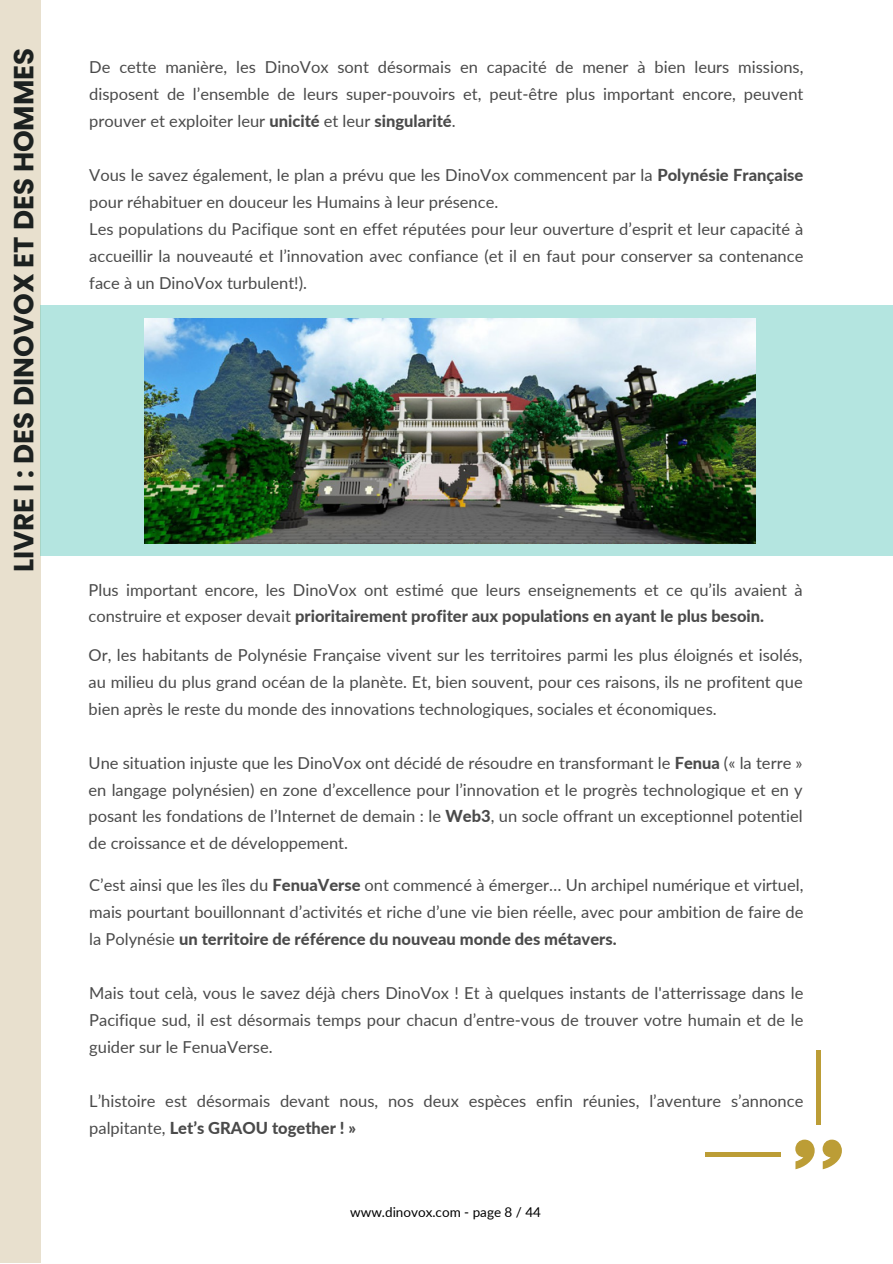
<style>
.page{position:relative;width:893px;height:1264px;background:#fff}
.page>*{position:absolute;margin:0;border:0;box-sizing:border-box;transform-origin:0 0}
.t1{font:700 27.6px "Poppins";color:#1c2120}
.t2{font:16.5px/27px "Lato";color:#4a4a4a;text-align:justify}
.t3{font:13.5px "Lato";color:#000}
.s1{font-weight:800}
</style>
<div class="page">
<div style="left:0;top:0;width:41px;height:1262px;background:#e8e0ce"></div>
<div style="left:40px;top:305px;width:852px;height:251px;background:#b4e5e0"></div>
<img style="left:144px;top:318px;width:611px;height:225px">
<hr style="left:705px;top:1152px;width:75px;height:4px;background:#bc9d36">
<div style="left:816px;top:1050px;width:5px;height:74px;background:#bc9d36"></div>
<svg style="left:795px;top:1139px;width:19px;height:30px"></svg>
<svg style="left:822px;top:1139px;width:19px;height:30px"></svg>
<p class="t1" style="left:5px;top:572px;width:526px;rotate:-90deg">LIVRE I : DES DINOVOX ET DES HOMMES</p>
<p class="t2" style="left:89px;top:53px;width:715px">De cette manière, les DinoVox sont désormais en capacité de mener à bien leurs missions, disposent de l’ensemble de leurs super-pouvoirs et, peut-être plus important encore, peuvent prouver et exploiter leur <span class="s1">unicité</span> et leur <span class="s1">singularité</span>.</p>
<p class="t2" style="left:89px;top:161px;width:715px">Vous le savez également, le plan a prévu que les DinoVox commencent par la <span class="s1">Polynésie Française </span>pour réhabituer en douceur les Humains à leur présence.</p>
<p class="t2" style="left:89px;top:215px;width:715px">Les populations du Pacifique sont en effet réputées pour leur ouverture d’esprit et leur capacité à accueillir la nouveauté et l’innovation avec confiance (et il en faut pour conserver sa contenance face à un DinoVox turbulent!).</p>
<p class="t2" style="left:89px;top:576px;width:715px">Plus important encore, les DinoVox ont estimé que leurs enseignements et ce qu’ils avaient à construire et exposer devait <span class="s1">prioritairement profiter aux populations en ayant le plus besoin.</span></p>
<p class="t2" style="left:89px;top:641px;width:715px">Or, les habitants de Polynésie Française vivent sur les territoires parmi les plus éloignés et isolés, au milieu du plus grand océan de la planète. Et, bien souvent, pour ces raisons, ils ne profitent que bien après le reste du monde des innovations technologiques, sociales et économiques.</p>
<p class="t2" style="left:89px;top:748px;width:715px">Une situation injuste que les DinoVox ont décidé de résoudre en transformant le <span class="s1">Fenua</span> (« la terre » en langage polynésien) en zone d’excellence pour l’innovation et le progrès technologique et en y posant les fondations de l’Internet de demain : le <span class="s1">Web3</span>, un socle offrant un exceptionnel potentiel de croissance et de développement.</p>
<p class="t2" style="left:89px;top:871px;width:715px">C’est ainsi que les îles du <span class="s1">FenuaVerse</span> ont commencé à émerger… Un archipel numérique et virtuel, mais pourtant bouillonnant d’activités et riche d’une vie bien réelle, avec pour ambition de faire de la Polynésie <span class="s1">un territoire de référence du nouveau monde des métavers.</span></p>
<p class="t2" style="left:89px;top:979px;width:715px">Mais tout celà, vous le savez déjà chers DinoVox ! Et à quelques instants de l'atterrissage dans le Pacifique sud, il est désormais temps pour chacun d’entre-vous de trouver votre humain et de le guider sur le FenuaVerse.</p>
<p class="t2" style="left:89px;top:1087px;width:715px">L’histoire est désormais devant nous, nos deux espèces enfin réunies, l’aventure s’annonce palpitante, <span class="s1">Let’s GRAOU together ! »</span></p>
<p class="t3" style="left:350px;top:1203px;width:192px">www.dinovox.com - page 8 / 44</p>
</div>
